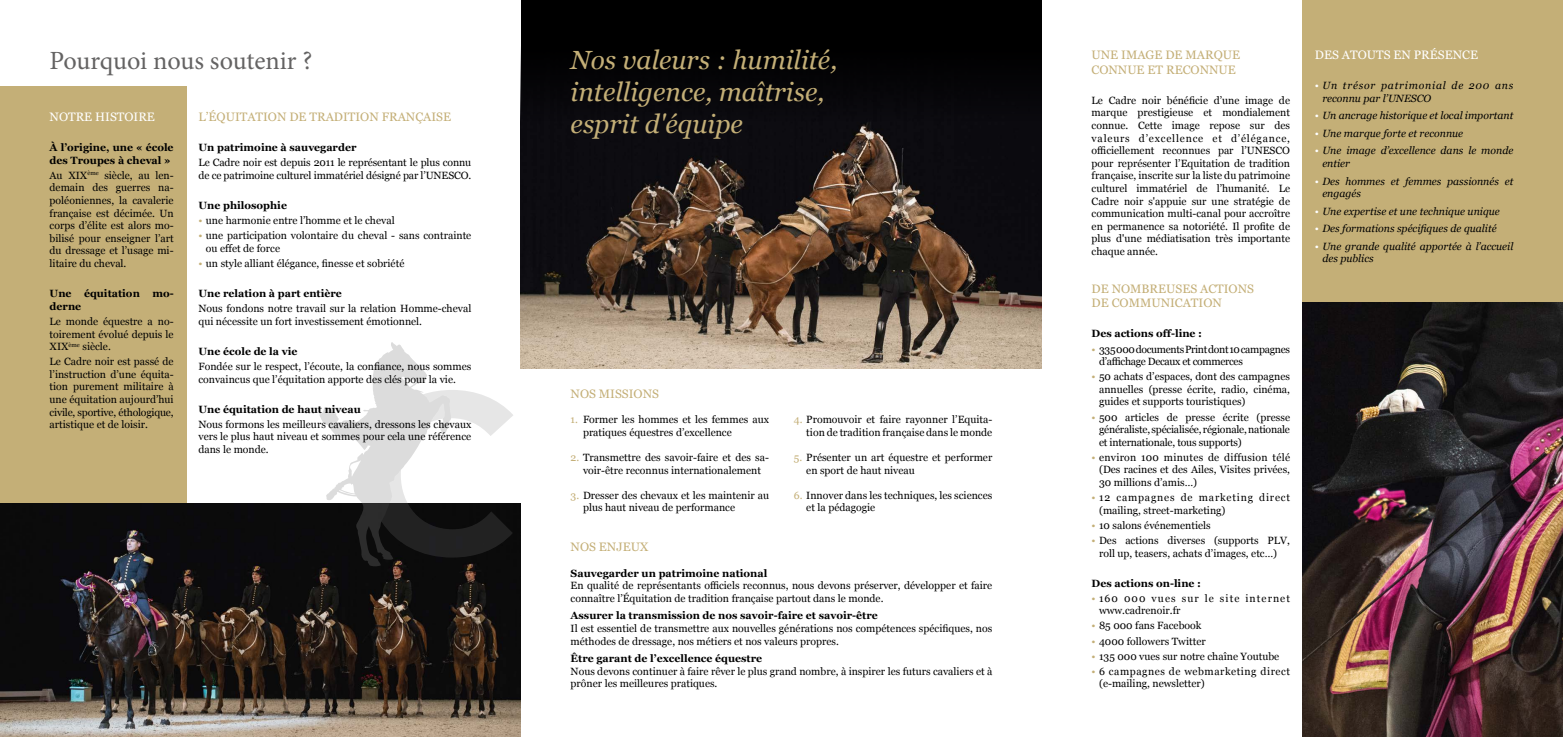
<style>
.page{position:relative;width:1563px;height:737px;background:#fff}
.page>*{position:absolute;margin:0;border:0;box-sizing:border-box;transform-origin:0 0}
.t1{font:italic 26.25px/31.5px "Georgia";color:#c4af77}
.t2{font:26.25px "Minion Pro";letter-spacing:-.005em;color:#646363}
.t3{font:12.25px/14.7px "Georgia";color:#c4af77}
.t4{font:12.25px "Georgia";color:#fff}
.t5{font:10.5px/12.6px "Georgia";color:#000}
.t6{font:700 10.5px/12.6px "Georgia";color:#000}
.t7{font:italic 10.5px/12.6px "Georgia";color:#000}
.t8{font:10.5px/12.6px "Georgia";letter-spacing:-.03em;color:#000}
.t9{font:10.5px/12.6px "Georgia";letter-spacing:.075em;color:#000}
.t10{font:10.5px/12.6px "Georgia";letter-spacing:.05em;color:#000}
.t11{font:italic 10.5px/12.6px "Georgia";letter-spacing:.075em;color:#000}
.t12{font:10.5px/12.6px "Georgia";letter-spacing:.1em;color:#000}
.s1{color:#c4af77}
.s2{color:#fff}
</style>
<div class="page">
<div style="left:0;top:87px;width:186px;height:650px;background:#c4af77"></div>
<img style="left:1302px;top:301px;width:261px;height:436px">
<div style="left:521px;top:0;width:521px;height:368px;background:#000"></div>
<img style="left:521px;top:92px;width:521px;height:276px">
<div style="left:1302px;top:0;width:261px;height:301px;background:#c4af77"></div>
<img style="left:0;top:504px;width:521px;height:233px">
<svg style="left:319px;top:342px;width:194px;height:224px"></svg>
<h1 class="t2" style="left:50px;top:43px;width:264px">Pourquoi nous soutenir ?</h1>
<p class="t4" style="left:50px;top:108px;width:107px">NOTRE HISTOIRE</p>
<p class="t6" style="left:50px;top:141px;width:126px">À l’origine, une « école des Troupes à cheval »</p>
<p class="t5" style="left:50px;top:168px;width:126px;text-align:justify">Au XIX<sup>ème</sup> siècle, au len&shy;demain des guerres na&shy;poléoniennes, la cavalerie française est décimée. Un corps d’élite est alors mo&shy;bilisé pour enseigner l’art du dressage et l’usage mi&shy;litaire du cheval.</p>
<p class="t6" style="left:50px;top:287px;width:126px">Une équitation mo&shy;derne</p>
<p class="t5" style="left:50px;top:314px;width:126px;text-align:justify">Le monde équestre a no&shy;toirement évolué depuis le XIX<sup>ème</sup> siècle.</p>
<p class="t5" style="left:50px;top:355px;width:126px;text-align:justify">Le Cadre noir est passé de l’instruction d’une équita&shy;tion purement militaire à une équitation aujourd’hui civile, sportive, éthologique, artistique et de loisir.</p>
<p class="t3" style="left:198px;top:109px;width:254px">L’ÉQUITATION DE TRADITION FRANÇAISE</p>
<p class="t6" style="left:198px;top:141px;width:159px">Un patrimoine à sauvegarder</p>
<p class="t5" style="left:198px;top:156px;width:274px">Le Cadre noir est depuis 2011 le représentant le plus connu de ce patrimoine culturel immatériel désigné par l’UNESCO.</p>
<p class="t6" style="left:198px;top:198px;width:90px">Une philosophie</p>
<p class="t5" style="left:198px;top:214px;width:198px"><span class="s1">•</span> une harmonie entre l’homme et le cheval</p>
<p class="t5" style="left:206px;top:229px;width:267px;text-indent:-7px"><span class="s1">•</span> une participation volontaire du cheval - sans contrainte ou effet de force</p>
<p class="t5" style="left:198px;top:256px;width:207px"><span class="s1">•</span> un style alliant élégance, finesse et sobriété</p>
<p class="t6" style="left:198px;top:286px;width:145px">Une relation à part entière</p>
<p class="t5" style="left:198px;top:302px;width:274px">Nous fondons notre travail sur la relation Homme-cheval qui nécessite un fort investissement émotionnel.</p>
<p class="t6" style="left:198px;top:344px;width:101px">Une école de la vie</p>
<p class="t5" style="left:198px;top:359px;width:274px">Fondée sur le respect, l’écoute, la confiance, nous sommes convaincus que l’équitation apporte des clés pour la vie.</p>
<p class="t6" style="left:198px;top:402px;width:164px">Une équitation de haut niveau</p>
<p class="t5" style="left:198px;top:417px;width:274px;text-align:justify">Nous formons les meilleurs cavaliers, dressons les chevaux vers le plus haut niveau et sommes pour cela une référence dans le monde.</p>
<h1 class="t1" style="left:570px;top:44px;width:268px">Nos valeurs : humilité, intelligence, maîtrise, esprit d'équipe</h1>
<p class="t3" style="left:570px;top:386px;width:90px">NOS MISSIONS</p>
<p class="t5" style="left:583px;top:413px;width:188px;text-indent:-12px"><span class="s1">1.</span> Former les hommes et les femmes aux pratiques équestres d’excellence</p>
<p class="t5" style="left:570px;top:450px;width:200px;text-align:center"><span class="s1">2.</span> Transmettre des savoir-faire et des sa&shy;voir-être reconnus internationalement</p>
<p class="t5" style="left:583px;top:488px;width:188px;text-indent:-12px"><span class="s1">3.</span> Dresser des chevaux et les maintenir au plus haut niveau de performance</p>
<p class="t5" style="left:794px;top:413px;width:200px;text-align:right"><span class="s1">4.</span> Promouvoir et faire rayonner l’Equita&shy;tion de tradition française dans le monde</p>
<p class="t5" style="left:806px;top:450px;width:188px;text-indent:-12px"><span class="s1">5.</span> Présenter un art équestre et performer en sport de haut niveau</p>
<p class="t5" style="left:806px;top:488px;width:188px;text-indent:-12px"><span class="s1">6.</span> Innover dans les techniques, les sciences et la pédagogie</p>
<p class="t3" style="left:570px;top:539px;width:80px">NOS ENJEUX</p>
<p class="t6" style="left:570px;top:566px;width:198px">Sauvegarder un patrimoine national</p>
<p class="t5" style="left:570px;top:579px;width:423px">En qualité de représentants officiels reconnus, nous devons préserver, développer et faire connaître l’Équitation de tradition française partout dans le monde.</p>
<p class="t6" style="left:570px;top:609px;width:309px">Assurer la transmission de nos savoir-faire et savoir-être</p>
<p class="t5" style="left:570px;top:621px;width:423px">Il est essentiel de transmettre aux nouvelles générations nos compétences spécifiques, nos méthodes de dressage, nos métiers et nos valeurs propres.</p>
<p class="t6" style="left:570px;top:651px;width:193px">Être garant de l’excellence équestre</p>
<p class="t5" style="left:570px;top:664px;width:423px">Nous devons continuer à faire rêver le plus grand nombre, à inspirer les futurs cavaliers et à prôner les meilleures pratiques.</p>
<p class="t3" style="left:1091px;top:47px;width:150px">UNE IMAGE DE MARQUE<br>CONNUE ET RECONNUE</p>
<p class="t5" style="left:1091px;top:93px;width:200px;text-align:justify">Le Cadre noir bénéficie d’une image de marque prestigieuse et mondialement connue. Cette image repose sur des valeurs d’excellence et d’élégance, officiellement reconnues par l’UNESCO pour représenter l’Equitation de tradition française, inscrite sur la liste du patrimoine culturel immatériel de l’humanité. Le Cadre noir s'appuie sur une stratégie de communication multi-canal pour accroître en permanence sa notoriété. Il profite de plus d'une médiatisation très importante chaque année.</p>
<p class="t3" style="left:1091px;top:280px;width:164px">DE NOMBREUSES ACTIONS<br>DE COMMUNICATION</p>
<p class="t6" style="left:1091px;top:327px;width:112px">Des actions off-line :</p>
<p class="t8" style="left:1099px;top:342px;width:192px;text-indent:-7px"><span class="s1">•</span> 335 000 documents Print dont 10campagnes d’affichage Decaux et commerces</p>
<p class="t5" style="left:1099px;top:370px;width:192px;text-align:justify;text-indent:-7px"><span class="s1">•</span> 50 achats d’espaces, dont des campagnes annuelles (presse écrite, radio, cinéma, guides et supports touristiques)</p>
<p class="t5" style="left:1099px;top:410px;width:192px;text-align:justify;text-indent:-7px"><span class="s1">•</span> 500 articles de presse écrite (presse généraliste, spécialisée, régionale, nationale et internationale, tous supports)</p>
<p class="t5" style="left:1099px;top:450px;width:192px;text-align:justify;text-indent:-7px"><span class="s1">•</span> environ 100 minutes de diffusion télé (Des racines et des Ailes, Visites privées, 30 millions d’amis…)</p>
<p class="t9" style="left:1099px;top:491px;width:192px;text-indent:-7px"><span class="s1">•</span> 12 campagnes de marketing direct (mailing, street-marketing)</p>
<p class="t5" style="left:1091px;top:518px;width:121px"><span class="s1">•</span> 10 salons événementiels</p>
<p class="t5" style="left:1091px;top:533px;width:200px;text-align:center"><span class="s1">•</span> Des actions diverses (supports PLV, roll up, teasers, achats d’images, etc…)</p>
<p class="t6" style="left:1091px;top:576px;width:111px">Des actions on-line :</p>
<p class="t12" style="left:1099px;top:591px;width:192px;text-indent:-7px"><span class="s1">•</span> 160 000 vues sur le site internet www.cadrenoir.fr</p>
<p class="t5" style="left:1091px;top:619px;width:111px"><span class="s1">•</span> 85 000 fans Facebook</p>
<p class="t5" style="left:1091px;top:634px;width:116px"><span class="s1">•</span> 4000 followers Twitter</p>
<p class="t5" style="left:1091px;top:649px;width:189px"><span class="s1">•</span> 135 000 vues sur notre chaîne Youtube</p>
<p class="t10" style="left:1099px;top:664px;width:192px;text-indent:-7px"><span class="s1">•</span> 6 campagnes de webmarketing direct (e-mailing, newsletter)</p>
<p class="t4" style="left:1315px;top:46px;width:165px">DES ATOUTS EN PRÉSENCE</p>
<p class="t11" style="left:1322px;top:79px;width:192px;text-indent:-7px"><span class="s2">•</span> Un trésor patrimonial de 200 ans reconnu par l’UNESCO</p>
<p class="t7" style="left:1315px;top:109px;width:200px"><span class="s2">•</span> Un ancrage historique et local important</p>
<p class="t7" style="left:1315px;top:126px;width:150px"><span class="s2">•</span> Une marque forte et reconnue</p>
<p class="t7" style="left:1322px;top:144px;width:192px;text-indent:-7px"><span class="s2">•</span> Une image d’excellence dans le monde entier</p>
<p class="t7" style="left:1322px;top:174px;width:192px;text-indent:-7px"><span class="s2">•</span> Des hommes et femmes passionnés et engagés</p>
<p class="t7" style="left:1315px;top:204px;width:186px"><span class="s2">•</span> Une expertise et une technique unique</p>
<p class="t7" style="left:1315px;top:222px;width:183px"><span class="s2">•</span> Des formations spécifiques de qualité</p>
<p class="t7" style="left:1322px;top:239px;width:192px;text-indent:-7px"><span class="s2">•</span> Une grande qualité apportée à l’accueil des publics</p>
</div>
